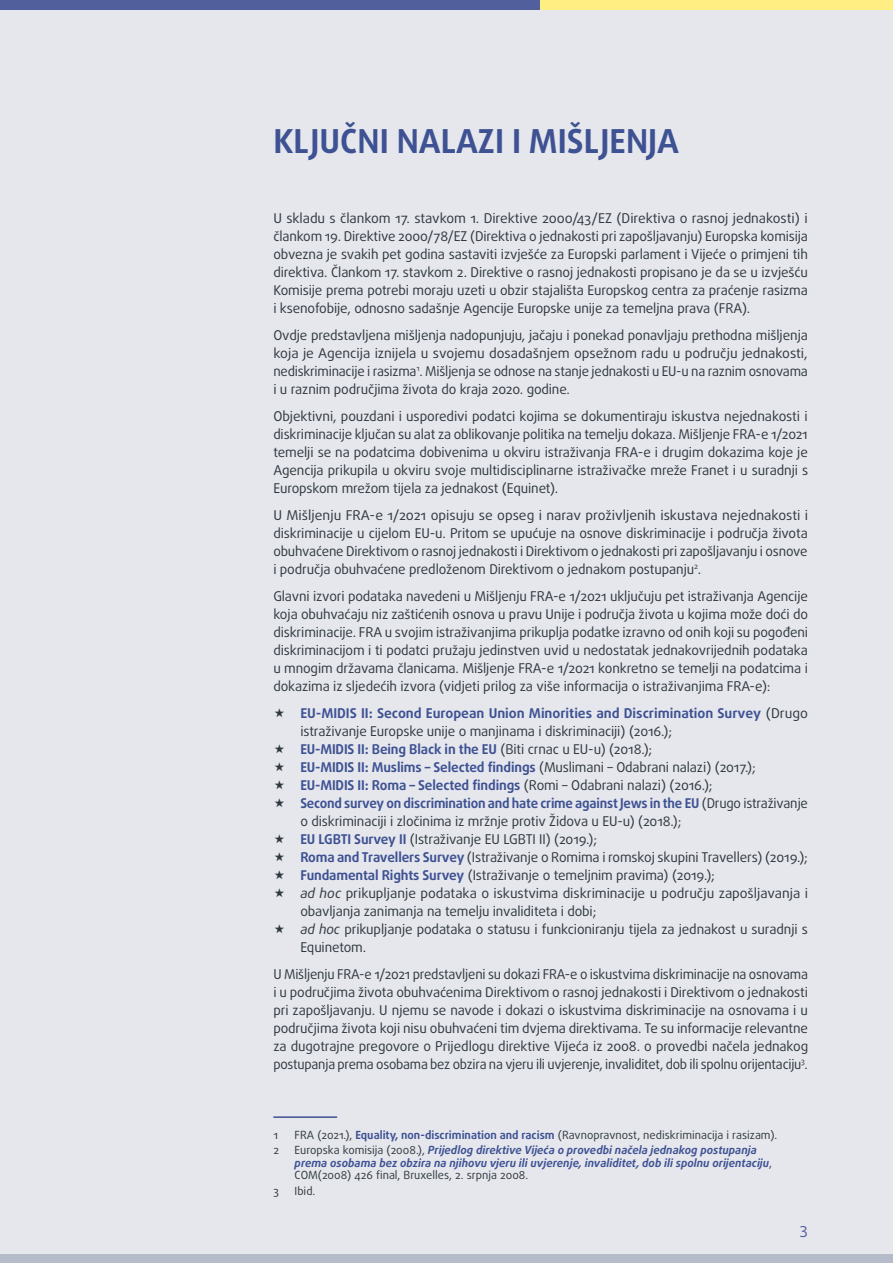
<style>
.page{position:relative;width:893px;height:1263px;background:#fff}
.page>*{position:absolute;margin:0;border:0;box-sizing:border-box;transform-origin:0 0}
.TITLE_HEAD{font:700 33px "Daxline Pro";color:#3e5293}
.t1{font:15px "Daxline Pro";color:#51609d}
.BODYTEXT{font:13.5px/18px "Daxline Pro";letter-spacing:-.01em;color:#2f383f;text-align:justify}
.t2{font:700 13.5px "Daxline Pro";letter-spacing:-.01em;color:#3e5293}
.endnotes{font:italic 700 11.25px/12.8px "Daxline Pro";color:#3e5293}
.endnotes-2{font:11.25px "Daxline Pro";color:#2f383f}
.s1{font-weight:700;color:#3e5293}
.s2{font-weight:400;color:#2f383f}
.s3{font-style:italic}
.s4{font-weight:400;font-style:normal;color:#2f383f}
</style>
<div class="page">
<div style="left:0;top:9px;width:893px;height:1249px;background:#e6e7ed"></div>
<div style="left:0;top:1254px;width:893px;height:9px;background:#b6bbca"></div>
<div style="left:0;top:0;width:540px;height:10px;background:#51609d"></div>
<div style="left:540px;top:0;width:353px;height:10px;background:#ffee81"></div>
<hr style="left:273px;top:1116px;width:64px;height:2px;background:#3e5293">
<h1 class="TITLE_HEAD" style="left:274px;top:120px;width:407px">KLJUČNI NALAZI I MIŠLJENJA</h1>
<p class="BODYTEXT" style="left:273px;top:209px;width:536px">U skladu s člankom 17. stavkom 1. Direktive 2000/43/EZ (Direktiva o rasnoj jednakosti) i člankom 19. Direktive 2000/78/EZ (Direktiva o jednakosti pri zapošljavanju) Europska komisija obvezna je svakih pet godina sastaviti izvješće za Europski parlament i Vijeće o primjeni tih direktiva. Člankom 17. stavkom 2. Direktive o rasnoj jednakosti propisano je da se u izvješću Komisije prema potrebi moraju uzeti u obzir stajališta Europskog centra za praćenje rasizma i ksenofobije, odnosno sadašnje Agencije Europske unije za temeljna prava (FRA).</p>
<p class="BODYTEXT" style="left:273px;top:326px;width:536px">Ovdje predstavljena mišljenja nadopunjuju, jačaju i ponekad ponavljaju prethodna mišljenja koja je Agencija iznijela u svojemu dosadašnjem opsežnom radu u području jednakosti, nediskriminacije i rasizma<sup>1</sup>. Mišljenja se odnose na stanje jednakosti u EU-u na raznim osnovama i u raznim područjima života do kraja 2020. godine.</p>
<p class="BODYTEXT" style="left:273px;top:407px;width:536px">Objektivni, pouzdani i usporedivi podatci kojima se dokumentiraju iskustva nejednakosti i diskriminacije ključan su alat za oblikovanje politika na temelju dokaza. Mišljenje FRA-e 1/2021 temelji se na podatcima dobivenima u okviru istraživanja FRA-e i drugim dokazima koje je Agencija prikupila u okviru svoje multidisciplinarne istraživačke mreže Franet i u suradnji s Europskom mrežom tijela za jednakost (Equinet).</p>
<p class="BODYTEXT" style="left:273px;top:506px;width:536px">U Mišljenju FRA-e 1/2021 opisuju se opseg i narav proživljenih iskustava nejednakosti i diskriminacije u cijelom EU-u. Pritom se upućuje na osnove diskriminacije i područja života obuhvaćene Direktivom o rasnoj jednakosti i Direktivom o jednakosti pri zapošljavanju i osnove i područja obuhvaćene predloženom Direktivom o jednakom postupanju<sup>2</sup>.</p>
<p class="BODYTEXT" style="left:273px;top:587px;width:536px">Glavni izvori podataka navedeni u Mišljenju FRA-e 1/2021 uključuju pet istraživanja Agencije koja obuhvaćaju niz zaštićenih osnova u pravu Unije i područja života u kojima može doći do diskriminacije. FRA u svojim istraživanjima prikuplja podatke izravno od onih koji su pogođeni diskriminacijom i ti podatci pružaju jedinstven uvid u nedostatak jednakovrijednih podataka u mnogim državama članicama. Mišljenje FRA-e 1/2021 konkretno se temelji na podatcima i dokazima iz sljedećih izvora (vidjeti prilog za više informacija o istraživanjima FRA-e):</p>
<p class="BODYTEXT" style="left:300px;top:704px;width:509px"><span class="s1">EU-MIDIS II: Second European Union Minorities and Discrimination Survey</span> (Drugo istraživanje Europske unije o manjinama i diskriminaciji) (2016.);</p>
<p class="t2" style="left:300px;top:740px;width:354px">EU-MIDIS II: Being Black in the EU <span class="s2">(Biti crnac u EU-u) (2018.);</span></p>
<p class="t2" style="left:300px;top:758px;width:457px">EU-MIDIS II: Muslims – Selected findings <span class="s2">(Muslimani – Odabrani nalazi) (2017.);</span></p>
<p class="t2" style="left:300px;top:776px;width:414px">EU-MIDIS II: Roma – Selected findings <span class="s2">(Romi – Odabrani nalazi) (2016.);</span></p>
<p class="BODYTEXT" style="left:300px;top:794px;width:509px"><span class="s1">Second survey on discrimination and hate crime against Jews in the EU</span> (Drugo istraživanje o diskriminaciji i zločinima iz mržnje protiv Židova u EU-u) (2018.);</p>
<p class="BODYTEXT" style="left:300px;top:830px;width:298px"><span class="s1">EU LGBTI Survey II</span> (Istraživanje EU LGBTI II) (2019.);</p>
<p class="BODYTEXT" style="left:300px;top:848px;width:509px"><span class="s1">Roma and Travellers Survey</span> (Istraživanje o Romima i romskoj skupini Travellers) (2019.);</p>
<p class="BODYTEXT" style="left:300px;top:866px;width:416px"><span class="s1">Fundamental Rights Survey</span> (Istraživanje o temeljnim pravima) (2019.);</p>
<p class="BODYTEXT" style="left:300px;top:884px;width:509px"><span class="s3">ad hoc</span> prikupljanje podataka o iskustvima diskriminacije u području zapošljavanja i obavljanja zanimanja na temelju invaliditeta i dobi;</p>
<p class="BODYTEXT" style="left:300px;top:920px;width:509px"><span class="s3">ad hoc</span> prikupljanje podataka o statusu i funkcioniranju tijela za jednakost u suradnji s<br>Equinetom.</p>
<p class="BODYTEXT" style="left:273px;top:965px;width:536px">U Mišljenju FRA-e 1/2021 predstavljeni su dokazi FRA-e o iskustvima diskriminacije na osnovama i u područjima života obuhvaćenima Direktivom o rasnoj jednakosti i Direktivom o jednakosti pri zapošljavanju. U njemu se navode i dokazi o iskustvima diskriminacije na osnovama i u područjima života koji nisu obuhvaćeni tim dvjema direktivama. Te su informacije relevantne za dugotrajne pregovore o Prijedlogu direktive Vijeća iz 2008. o provedbi načela jednakog postupanja prema osobama bez obzira na vjeru ili uvjerenje, invaliditet, dob ili spolnu orijentaciju<sup>3</sup>.</p>
<p class="endnotes-2" style="left:273px;top:1127px;width:6px">1</p>
<p class="endnotes-2" style="left:295px;top:1127px;width:484px">FRA (2021.), <span class="s1">Equality, non-discrimination and racism</span> (Ravnopravnost, nediskriminacija i rasizam).</p>
<p class="endnotes-2" style="left:273px;top:1142px;width:7px">2</p>
<p class="endnotes" style="left:295px;top:1143px;width:479px"><span class="s4">Europska komisija (2008.),</span> Prijedlog direktive Vijeća o provedbi načela jednakog postupanja prema osobama bez obzira na njihovu vjeru ili uvjerenje, invaliditet, dob ili spolnu orijentaciju<span class="s4">,<br>COM(2008) 426 final, Bruxelles, 2. srpnja 2008.</span></p>
<p class="endnotes-2" style="left:273px;top:1183px;width:7px">3</p>
<p class="endnotes-2" style="left:295px;top:1183px;width:22px">Ibid.</p>
<p class="t1" style="left:800px;top:1221px;width:9px">3</p>
</div>
